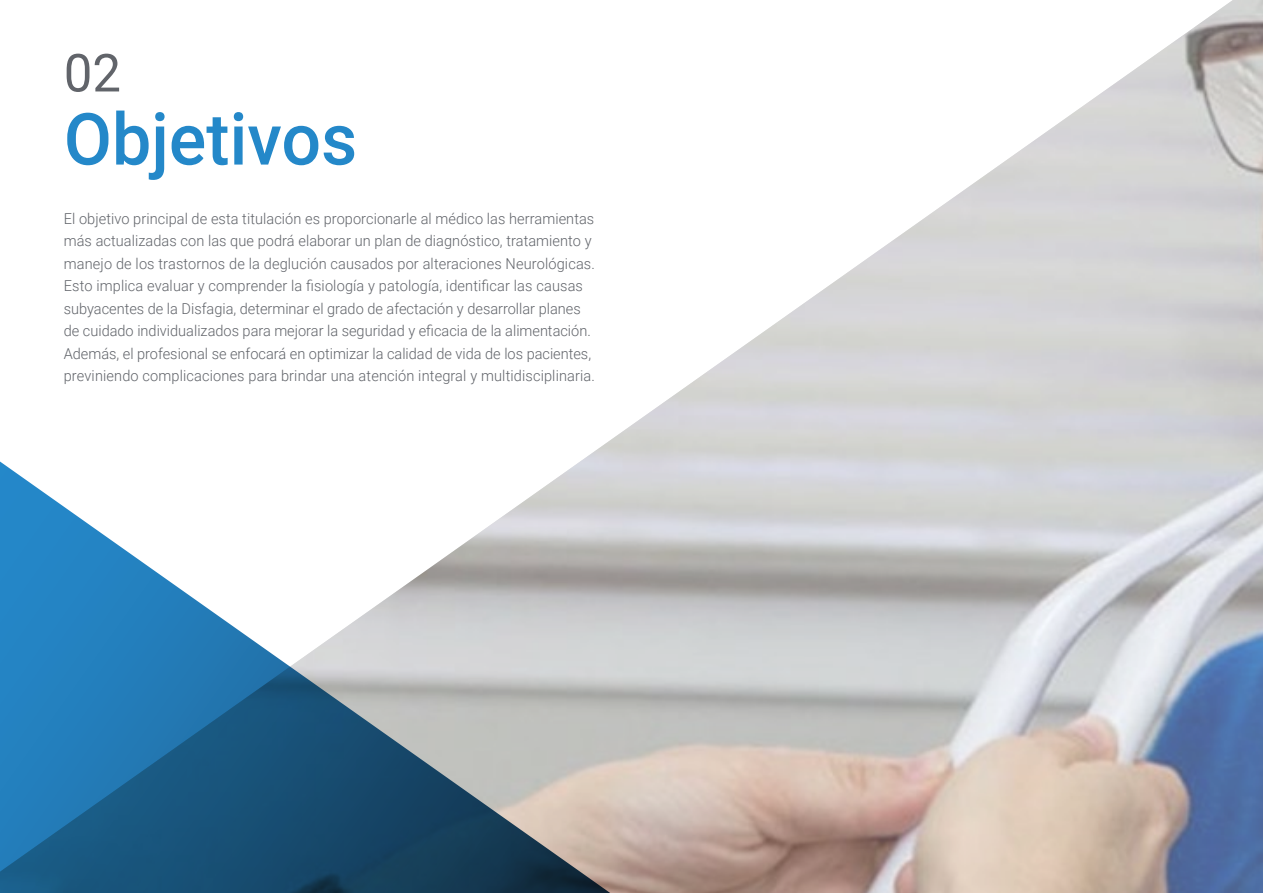
<style>
.page{position:relative;width:1263px;height:893px;background:#fff}
.page>*{position:absolute;margin:0;border:0;box-sizing:border-box;transform-origin:0 0}
.t1{font:500 72px "Roboto";color:#2488c9}
.t2{font:52.5px "Roboto";color:#61646a}
.t3{font:300 15px/22.5px "Roboto";letter-spacing:.005em;color:#61646a}
</style>
<div class="page">
<img style="left:602px;top:0;width:661px;height:893px">
<svg style="left:0;top:446px;width:640px;height:447px"></svg>
<h2 class="t2" style="left:64px;top:36px;width:59px">02</h2>
<h1 class="t1" style="left:64px;top:89px;width:295px">Objetivos</h1>
<p class="t3" style="left:64px;top:207px;width:533px">El objetivo principal de esta titulación es proporcionarle al médico las herramientas más actualizadas con las que podrá elaborar un plan de diagnóstico, tratamiento y manejo de los trastornos de la deglución causados por alteraciones Neurológicas.<br>Esto implica evaluar y comprender la fisiología y patología, identificar las causas subyacentes de la Disfagia, determinar el grado de afectación y desarrollar planes de cuidado individualizados para mejorar la seguridad y eficacia de la alimentación.<br>Además, el profesional se enfocará en optimizar la calidad de vida de los pacientes, previniendo complicaciones para brindar una atención integral y multidisciplinaria.</p>
</div>
